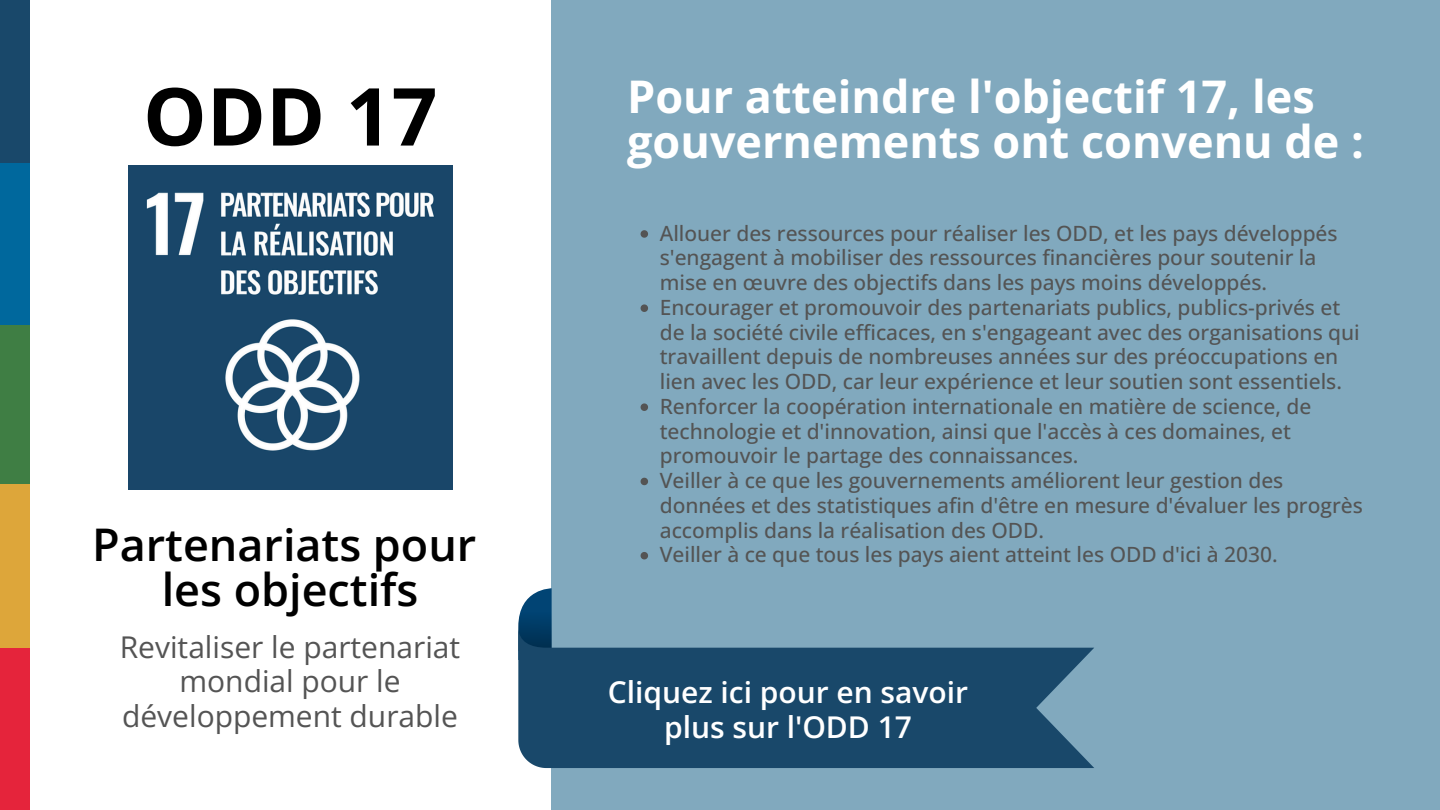
<style>
.page{position:relative;width:1440px;height:810px;background:#fff}
.page>*{position:absolute;margin:0;border:0;box-sizing:border-box;transform-origin:0 0}
.t1{font:700 80px "Open Sans";color:#000}
.t2{font:700 45px/45px "Open Sans";color:#fff}
.t3{font:600 45px/45px "Open Sans";color:#000;text-align:center}
.t4{font:30px/34.5px "Open Sans";color:#545454;text-align:center}
.t5{font:600 30px/34.5px "Open Sans";color:#fff;text-align:center}
.t6{font:500 21px/24.8px "Open Sans";color:#545454}
</style>
<div class="page">
<div style="left:551px;top:0;width:889px;height:810px;background:#81a9be"></div>
<svg style="left:518px;top:588px;width:34px;height:39px"></svg>
<svg style="left:518px;top:627px;width:576px;height:141px;fill:#19486a"></svg>
<div style="left:0;top:0;width:29px;height:164px;background:#19486a"></div>
<div style="left:0;top:163px;width:29px;height:163px;background:#00689d"></div>
<div style="left:0;top:326px;width:29px;height:163px;background:#3f7e44"></div>
<div style="left:0;top:484px;width:29px;height:168px;background:#dda63a"></div>
<div style="left:0;top:648px;width:29px;height:162px;background:#e5243b"></div>
<img style="left:128px;top:165px;width:324px;height:324px">
<svg style="left:641px;top:230px;width:7px;height:8px"></svg>
<svg style="left:641px;top:304px;width:7px;height:8px"></svg>
<svg style="left:641px;top:403px;width:7px;height:8px"></svg>
<svg style="left:641px;top:478px;width:7px;height:7px"></svg>
<svg style="left:641px;top:552px;width:7px;height:7px"></svg>
<h2 class="t1" style="left:143px;top:60px;width:296px">ODD 17</h2>
<p class="t3" style="left:92px;top:521px;width:386px">Partenariats pour les objectifs</p>
<p class="t4" style="left:120px;top:629px;width:342px">Revitaliser le partenariat mondial pour le développement durable</p>
<h3 class="t2" style="left:627px;top:73px;width:738px">Pour atteindre l'objectif 17, les gouvernements ont convenu de :</h3>
<p class="t6" style="left:660px;top:220px;width:679px">Allouer des ressources pour réaliser les ODD, et les pays développés s'engagent à mobiliser des ressources financières pour soutenir la mise en œuvre des objectifs dans les pays moins développés.</p>
<p class="t6" style="left:660px;top:294px;width:702px">Encourager et promouvoir des partenariats publics, publics-privés et de la société civile efficaces, en s'engageant avec des organisations qui travaillent depuis de nombreuses années sur des préoccupations en lien avec les ODD, car leur expérience et leur soutien sont essentiels.</p>
<h1 class="t6" style="left:660px;top:393px;width:653px">Renforcer la coopération internationale en matière de science, de technologie et d'innovation, ainsi que l'accès à ces domaines, et promouvoir le partage des connaissances.</h1>
<p class="t6" style="left:660px;top:468px;width:705px">Veiller à ce que les gouvernements améliorent leur gestion des données et des statistiques afin d'être en mesure d'évaluer les progrès accomplis dans la réalisation des ODD.</p>
<h2 class="t6" style="left:660px;top:542px;width:619px">Veiller à ce que tous les pays aient atteint les ODD d'ici à 2030.</h2>
<p class="t5" style="left:608px;top:674px;width:362px">Cliquez ici pour en savoir plus sur l'ODD 17</p>
</div>
